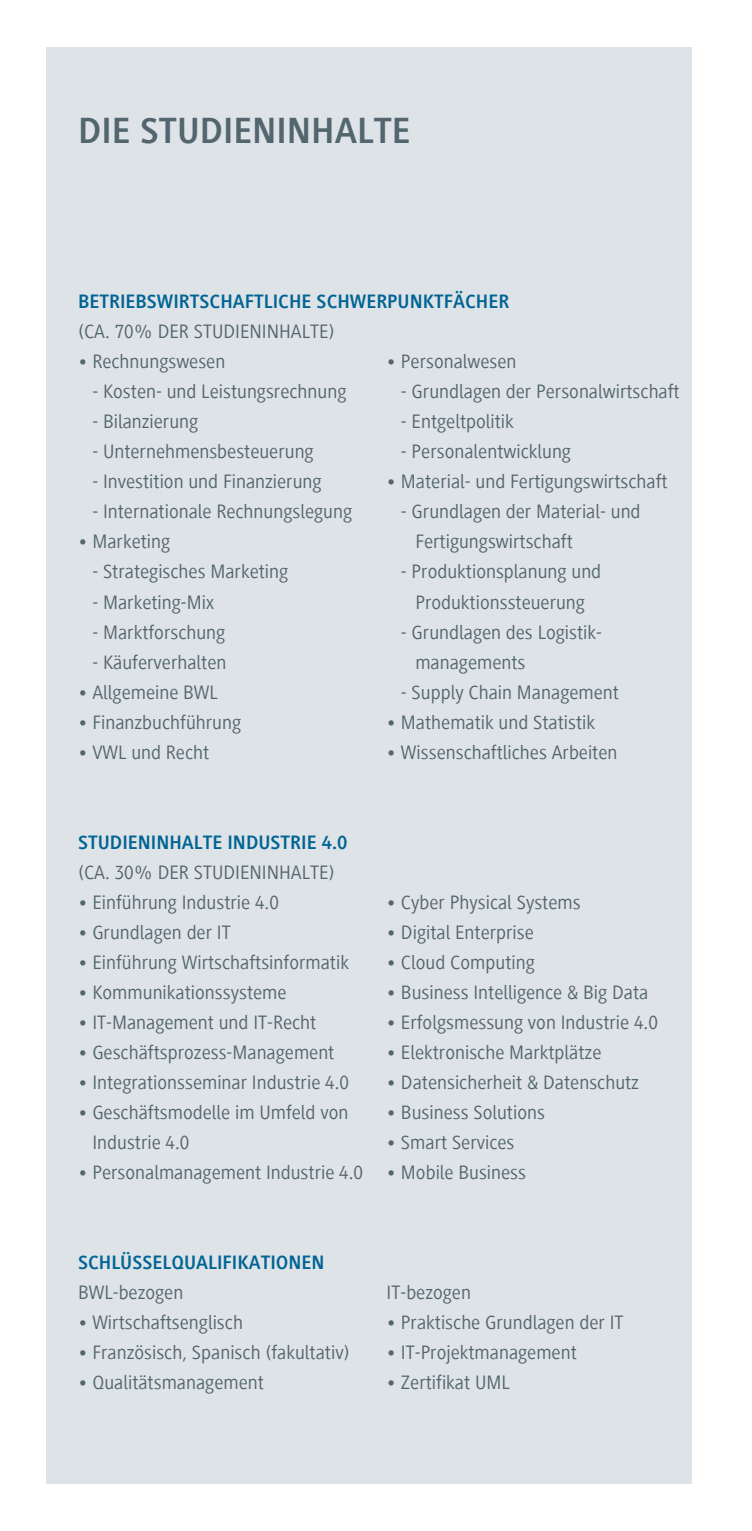
<style>
.page{position:relative;width:752px;height:1531px;background:#fff}
.page>*{position:absolute;margin:0;border:0;box-sizing:border-box;transform-origin:0 0}
.t1{font:700 37.5px "+RNFGLC Generis Sans Com";color:#53656e}
.t2{font:20px/30px "+DWXTGC Generis Sans Com";color:#53656e}
.t3{font:700 20px "+RNFGLC Generis Sans Com";color:#006494}
</style>
<div class="page">
<div style="left:46px;top:47px;width:645px;height:1436px;background:#dee3e7"></div>
<h1 class="t1" style="left:78px;top:111px;width:334px">DIE STUDIENINHALTE</h1>
<p class="t3" style="left:78px;top:291px;width:432px">BETRIEBSWIRTSCHAFTLICHE SCHWERPUNKTFÄCHER</p>
<p class="t2" style="left:78px;top:317px;width:258px">(CA. 70% DER STUDIENINHALTE)</p>
<p class="t2" style="left:78px;top:347px;width:149px">• Rechnungswesen</p>
<p class="t2" style="left:92px;top:377px;width:255px">- Kosten- und Leistungsrechnung</p>
<p class="t2" style="left:92px;top:407px;width:107px">- Bilanzierung</p>
<p class="t2" style="left:92px;top:437px;width:223px">- Unternehmensbesteuerung</p>
<p class="t2" style="left:92px;top:467px;width:230px">- Investition und Finanzierung</p>
<p class="t2" style="left:92px;top:497px;width:261px">- Internationale Rechnungslegung</p>
<p class="t2" style="left:78px;top:527px;width:94px">• Marketing</p>
<p class="t2" style="left:92px;top:557px;width:197px">- Strategisches Marketing</p>
<p class="t2" style="left:92px;top:587px;width:123px">- Marketing-Mix</p>
<p class="t2" style="left:92px;top:617px;width:134px">- Marktforschung</p>
<p class="t2" style="left:92px;top:647px;width:135px">- Käuferverhalten</p>
<p class="t2" style="left:78px;top:677px;width:141px">• Allgemeine BWL</p>
<p class="t2" style="left:78px;top:707px;width:164px">• Finanzbuchführung</p>
<p class="t2" style="left:78px;top:737px;width:133px">• VWL und Recht</p>
<p class="t2" style="left:386px;top:347px;width:131px">• Personalwesen</p>
<p class="t2" style="left:401px;top:377px;width:280px">- Grundlagen der Personalwirtschaft</p>
<p class="t2" style="left:401px;top:407px;width:114px">- Entgeltpolitik</p>
<p class="t2" style="left:401px;top:437px;width:171px">- Personalentwicklung</p>
<p class="t2" style="left:386px;top:467px;width:282px">• Material- und Fertigungswirtschaft</p>
<p class="t2" style="left:415px;top:497px;width:227px;text-indent:-14px">- Grundlagen der Material- und<br>Fertigungswirtschaft</p>
<p class="t2" style="left:401px;top:557px;width:202px;text-align:center">- Produktionsplanung und<br>Produktionssteuerung</p>
<p class="t2" style="left:415px;top:617px;width:188px;text-indent:-14px">- Grundlagen des Logistik&shy;managements</p>
<p class="t2" style="left:401px;top:677px;width:219px">- Supply Chain Management</p>
<p class="t2" style="left:386px;top:707px;width:210px">• Mathematik und Statistik</p>
<p class="t2" style="left:386px;top:737px;width:232px">• Wissenschaftliches Arbeiten</p>
<p class="t3" style="left:78px;top:831px;width:271px">STUDIENINHALTE INDUSTRIE 4.0</p>
<p class="t2" style="left:78px;top:857px;width:258px">(CA. 30% DER STUDIENINHALTE)</p>
<p class="t2" style="left:78px;top:887px;width:202px">• Einführung Industrie 4.0</p>
<p class="t2" style="left:78px;top:917px;width:154px">• Grundlagen der IT</p>
<p class="t2" style="left:78px;top:947px;width:272px">• Einführung Wirtschaftsinformatik</p>
<p class="t2" style="left:78px;top:977px;width:210px">• Kommunikationssysteme</p>
<p class="t2" style="left:78px;top:1007px;width:240px">• IT-Management und IT-Recht</p>
<p class="t2" style="left:78px;top:1037px;width:258px">• Geschäftsprozess-Management</p>
<p class="t2" style="left:78px;top:1067px;width:272px">• Integrationsseminar Industrie 4.0</p>
<p class="t2" style="left:92px;top:1097px;width:257px;text-indent:-14px">• Geschäftsmodelle im Umfeld von<br>Industrie 4.0</p>
<p class="t2" style="left:78px;top:1157px;width:286px">• Personalmanagement Industrie 4.0</p>
<p class="t2" style="left:386px;top:887px;width:195px">• Cyber Physical Systems</p>
<p class="t2" style="left:386px;top:917px;width:149px">• Digital Enterprise</p>
<p class="t2" style="left:386px;top:947px;width:150px">• Cloud Computing</p>
<p class="t2" style="left:386px;top:977px;width:263px">• Business Intelligence &amp; Big Data</p>
<p class="t2" style="left:386px;top:1007px;width:272px">• Erfolgsmessung von Industrie 4.0</p>
<p class="t2" style="left:386px;top:1037px;width:216px">• Elektronische Marktplätze</p>
<p class="t2" style="left:386px;top:1067px;width:254px">• Datensicherheit &amp; Datenschutz</p>
<p class="t2" style="left:386px;top:1097px;width:160px">• Business Solutions</p>
<p class="t2" style="left:386px;top:1127px;width:129px">• Smart Services</p>
<p class="t2" style="left:386px;top:1157px;width:141px">• Mobile Business</p>
<p class="t3" style="left:78px;top:1251px;width:248px">SCHLÜSSELQUALIFIKATIONEN</p>
<p class="t2" style="left:78px;top:1277px;width:107px">BWL-bezogen</p>
<p class="t2" style="left:78px;top:1307px;width:166px">• Wirtschaftsenglisch</p>
<p class="t2" style="left:78px;top:1337px;width:273px">• Französisch, Spanisch (fakultativ)</p>
<p class="t2" style="left:78px;top:1367px;width:187px">• Qualitätsmanagement</p>
<p class="t2" style="left:386px;top:1277px;width:86px">IT-bezogen</p>
<p class="t2" style="left:386px;top:1307px;width:238px">• Praktische Grundlagen der IT</p>
<p class="t2" style="left:386px;top:1337px;width:191px">• IT-Projektmanagement</p>
<p class="t2" style="left:386px;top:1367px;width:125px">• Zertifikat UML</p>
</div>
